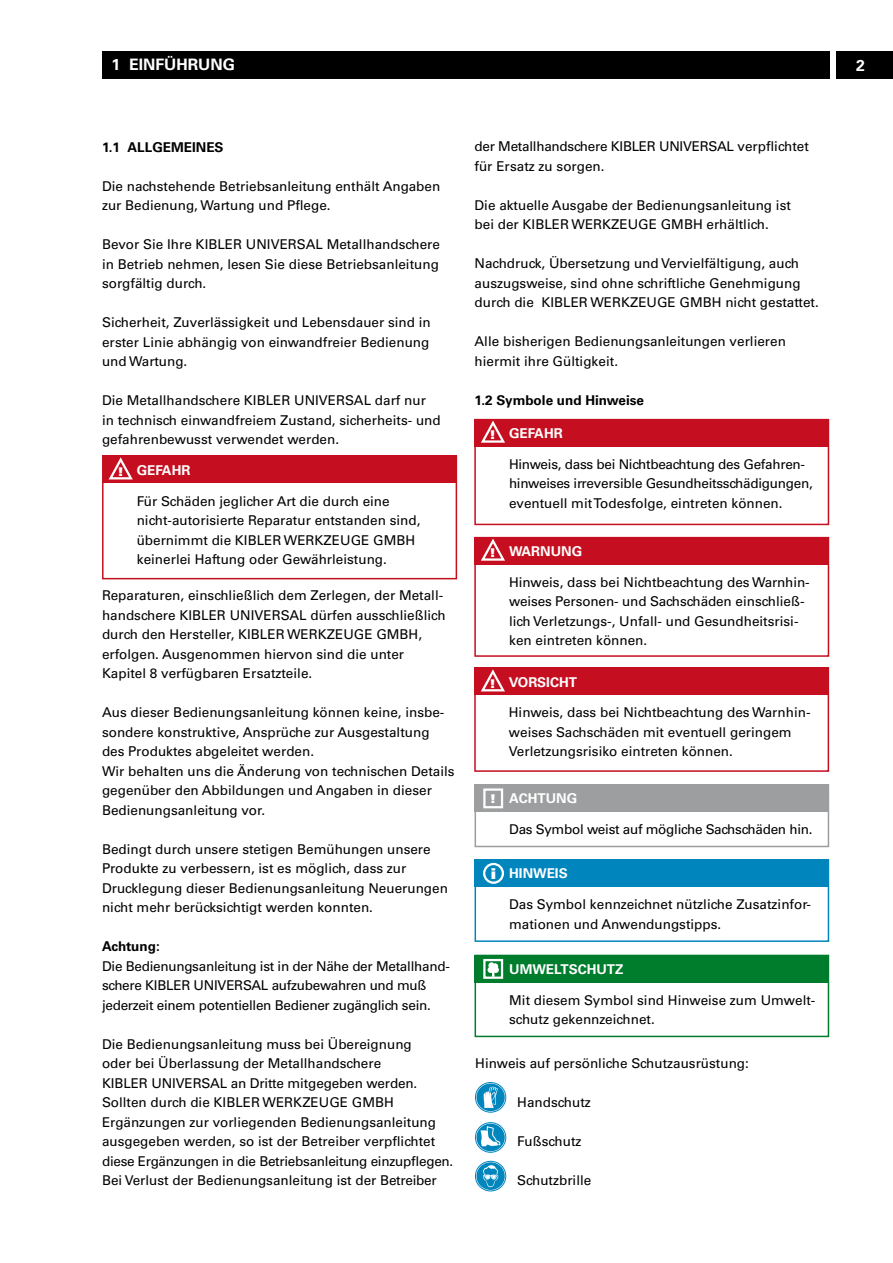
<style>
.page{position:relative;width:893px;height:1263px;background:#fff}
.page>*{position:absolute;margin:0;border:0;box-sizing:border-box;transform-origin:0 0}
.t1{font:700 15.75px "Univers LT";color:#fff}
.t2{font:900 15px "Univers LT";color:#fff}
.t3{font:500 13.5px/19.5px "Univers CE";color:#000}
.t4{font:500 13.5px/19.5px "Univers CE";letter-spacing:-.02em;color:#000}
.t5{font:700 13.5px "Univers LT";color:#fff}
.t6{font:700 13.5px "Univers LT";color:#000}
.t7{font:900 12px "Univers LT";color:#fff}
</style>
<div class="page">
<div style="left:837px;top:51px;width:56px;height:28px;background:#000"></div>
<div style="left:102px;top:51px;width:727px;height:28px;background:#000"></div>
<div style="left:102px;top:456px;width:355px;height:123px;border:2px solid #c50e1f"></div>
<div style="left:102px;top:456px;width:355px;height:27px;background:#c50e1f"></div>
<svg style="left:108px;top:457px;width:25px;height:23px"></svg>
<div style="left:474px;top:419px;width:355px;height:106px;border:2px solid #c50e1f"></div>
<div style="left:474px;top:537px;width:355px;height:120px;border:2px solid #c50e1f"></div>
<div style="left:474px;top:668px;width:355px;height:104px;border:2px solid #c50e1f"></div>
<div style="left:474px;top:419px;width:355px;height:27px;background:#c50e1f"></div>
<div style="left:474px;top:537px;width:355px;height:27px;background:#c50e1f"></div>
<div style="left:474px;top:668px;width:355px;height:27px;background:#c50e1f"></div>
<svg style="left:481px;top:420px;width:24px;height:23px"></svg>
<svg style="left:481px;top:538px;width:24px;height:23px"></svg>
<svg style="left:481px;top:669px;width:24px;height:23px"></svg>
<div style="left:475px;top:784px;width:354px;height:63px;border:2px solid #9c9e9f"></div>
<div style="left:475px;top:859px;width:354px;height:83px;border:2px solid #0085bd"></div>
<div style="left:475px;top:955px;width:354px;height:82px;border:2px solid #007c2d"></div>
<div style="left:475px;top:784px;width:354px;height:28px;background:#9c9e9f"></div>
<div style="left:475px;top:859px;width:354px;height:28px;background:#0085bd"></div>
<div style="left:475px;top:955px;width:354px;height:27px;background:#007c2d"></div>
<div style="left:483px;top:788px;width:20px;height:20px;border:2px solid #fff"></div>
<div style="left:483px;top:959px;width:20px;height:20px;border:2px solid #fff"></div>
<div style="left:483px;top:863px;width:21px;height:21px;border:2px solid #fff;border-radius:50%"></div>
<svg style="left:488px;top:962px;width:11px;height:15px"></svg>
<svg style="left:476px;top:1162px;width:29px;height:28px"></svg>
<div style="left:475px;top:1161px;width:31px;height:30px;border:1px solid #0085bd;border-radius:15px"></div>
<svg style="left:483px;top:1165px;width:15px;height:22px"></svg>
<svg style="left:476px;top:1083px;width:29px;height:28px"></svg>
<div style="left:475px;top:1082px;width:31px;height:30px;border:1px solid #0085bd;border-radius:15px"></div>
<svg style="left:484px;top:1086px;width:14px;height:22px"></svg>
<svg style="left:476px;top:1123px;width:29px;height:28px"></svg>
<div style="left:475px;top:1122px;width:31px;height:30px;border:1px solid #0085bd;border-radius:15px"></div>
<svg style="left:481px;top:1126px;width:20px;height:20px"></svg>
<p class="t1" style="left:112px;top:56px;width:125px">1 EINFÜHRUNG</p>
<p class="t1" style="left:856px;top:56px;width:10px">2</p>
<p class="t6" style="left:102px;top:139px;width:28px">1.1 ALLGE</p>
<p class="t6" style="left:171px;top:139px;width:35px">MEINES</p>
<p class="t3" style="left:102px;top:176px;width:340px">Die nachstehende Betriebsanleitung enthält Angaben zur Bedienung, Wartung und Pflege.</p>
<p class="t3" style="left:102px;top:235px;width:339px;text-align:justify">Bevor Sie Ihre KIBLER UNIVERSAL Metallhandschere in Betrieb nehmen, lesen Sie diese Betriebsanleitung sorgfältig durch.</p>
<p class="t3" style="left:102px;top:313px;width:330px;text-align:justify">Sicherheit, Zuverlässigkeit und Lebensdauer sind in erster Linie abhängig von einwandfreier Bedienung und Wartung.</p>
<p class="t3" style="left:102px;top:391px;width:340px">Die Metallhandschere KIBLER UNIVERSAL darf nur in technisch einwandfreiem Zustand, sicherheits- und gefahrenbewusst verwendet werden.</p>
<p class="t5" style="left:118px;top:462px;width:74px"><sub>!</sub> GEFAHR</p>
<p class="t3" style="left:137px;top:491px;width:285px">Für Schäden jeglicher Art die durch eine nicht-autorisierte Reparatur entstanden sind, übernimmt die KIBLER WERKZEUGE GMBH keinerlei Haftung oder Gewährleistung.</p>
<p class="t3" style="left:102px;top:586px;width:345px">Reparaturen, einschließlich dem Zerlegen, der Metall&shy;handschere KIBLER UNIVERSAL dürfen ausschließlich durch den Hersteller, KIBLER WERKZEUGE GMBH, erfolgen. Ausgenommen hiervon sind die unter Kapitel 8 verfügbaren Ersatzteile.</p>
<p class="t3" style="left:102px;top:703px;width:354px">Aus dieser Bedienungsanleitung können keine, insbe&shy;sondere konstruktive, Ansprüche zur Ausgestaltung des Produktes abgeleitet werden.<br>Wir behalten uns die Änderung von technischen Details gegenüber den Abbildungen und Angaben in dieser Bedienungsanleitung vor.</p>
<p class="t3" style="left:102px;top:839px;width:347px">Bedingt durch unsere stetigen Bemühungen unsere Produkte zu verbessern, ist es möglich, dass zur Drucklegung dieser Bedienungsanleitung Neuerungen nicht mehr berücksichtigt werden konnten.</p>
<p class="t6" style="left:102px;top:938px;width:59px">ACHTUNG:</p>
<p class="t4" style="left:102px;top:956px;width:349px">Die Bedienungsanleitung ist in der Nähe der Metallhand&shy;schere KIBLER UNIVERSAL aufzubewahren und muß jederzeit einem potentiellen Bediener zugänglich sein.</p>
<p class="t3" style="left:102px;top:1034px;width:353px">Die Bedienungsanleitung muss bei Übereignung<br>oder bei Überlassung der Metallhandschere<br>KIBLER UNIVERSAL an Dritte mitgegeben werden.<br>Sollten durch die KIBLER WERKZEUGE GMBH Ergänzungen zur vorliegenden Bedienungsanleitung ausgegeben werden, so ist der Betreiber verpflichtet diese Ergänzungen in die Betriebsanleitung einzupflegen.<br>Bei Verlust der Bedienungsanleitung ist der Betreiber</p>
<p class="t4" style="left:475px;top:137px;width:336px">der Metallhandschere KIBLER UNIVERSAL verpflichtet für Ersatz zu sorgen.</p>
<p class="t3" style="left:475px;top:196px;width:318px">Die aktuelle Ausgabe der Bedienungsanleitung ist bei der KIBLER WERKZEUGE GMBH erhältlich.</p>
<p class="t3" style="left:475px;top:254px;width:346px">Nachdruck, Übersetzung und Vervielfältigung, auch auszugsweise, sind ohne schriftliche Genehmigung durch die KIBLER WERKZEUGE GMBH nicht gestattet.</p>
<p class="t3" style="left:475px;top:332px;width:313px">Alle bisherigen Bedienungsanleitungen verlieren hiermit ihre Gültigkeit.</p>
<p class="t6" style="left:475px;top:392px;width:171px">1.2 SYMBOLE UND HINWEISE</p>
<p class="t7" style="left:491px;top:427px;width:6px">!</p>
<p class="t5" style="left:509px;top:425px;width:55px">GEFAHR</p>
<p class="t4" style="left:509px;top:455px;width:305px">Hinweis, dass bei Nichtbeachtung des Gefahren&shy;hinweises irreversible Gesundheitsschädigungen, eventuell mit Todesfolge, eintreten können.</p>
<p class="t7" style="left:491px;top:545px;width:6px">!</p>
<p class="t7" style="left:490px;top:676px;width:6px">!</p>
<p class="t5" style="left:509px;top:543px;width:75px">WARNU NG</p>
<p class="t3" style="left:509px;top:573px;width:302px">Hinweis, dass bei Nichtbeachtung des Warnhin&shy;weises Personen- und Sachschäden einschließ&shy;lich Verletzungs-, Unfall- und Gesundheitsrisi&shy;ken eintreten können.</p>
<p class="t5" style="left:509px;top:674px;width:67px">VORSICHT</p>
<p class="t3" style="left:509px;top:703px;width:303px">Hinweis, dass bei Nichtbeachtung des Warnhin&shy;weises Sachschäden mit eventuell geringem<br>Verletzungsrisiko eintreten können.</p>
<p class="t7" style="left:491px;top:791px;width:6px">!</p>
<p class="t2" style="left:491px;top:863px;width:6px">i</p>
<p class="t5" style="left:509px;top:791px;width:69px">ACHTU NG</p>
<p class="t4" style="left:509px;top:820px;width:305px">Das Symbol weist auf mögliche Sachschäden hin.</p>
<p class="t5" style="left:509px;top:866px;width:60px">HI NWEIS</p>
<p class="t3" style="left:509px;top:895px;width:303px">Das Symbol kennzeichnet nützliche Zusatzinfor&shy;mationen und Anwendungstipps.</p>
<p class="t5" style="left:509px;top:961px;width:116px">UMWELTSCHUTZ</p>
<p class="t3" style="left:509px;top:990px;width:308px">Mit diesem Symbol sind Hinweise zum Umwelt&shy;schutz gekennzeichnet.</p>
<p class="t3" style="left:475px;top:1054px;width:275px">Hinweis auf persönliche Schutzausrüstung:</p>
<p class="t3" style="left:517px;top:1093px;width:75px">Handschutz</p>
<p class="t3" style="left:517px;top:1132px;width:66px">Fußschutz</p>
<p class="t3" style="left:517px;top:1171px;width:76px">Schutzbrille</p>
</div>
